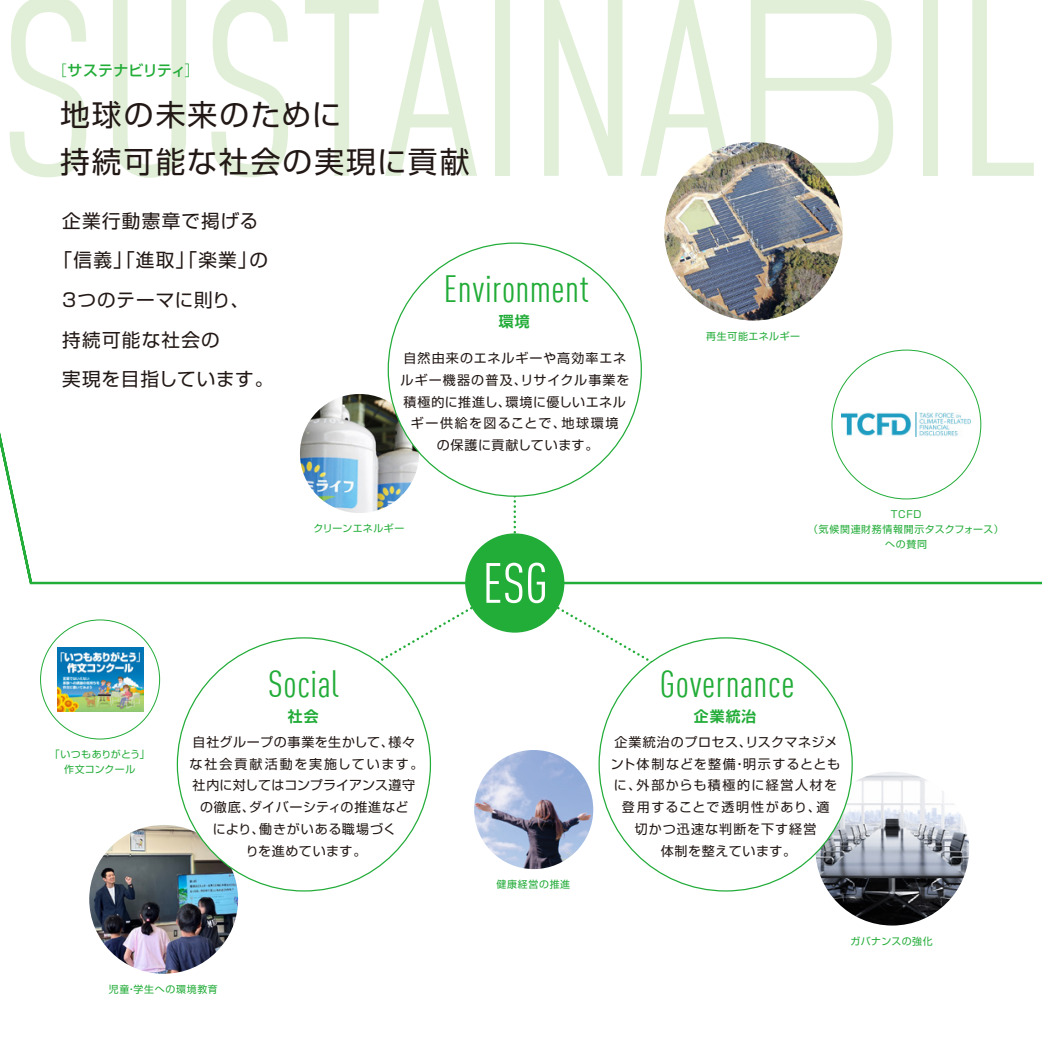
<style>
.page{position:relative;width:1042px;height:1042px;background:#fff}
.page>*{position:absolute;margin:0;border:0;box-sizing:border-box;transform-origin:0 0}
.t1{font:condensed 55.82px "DIN Offc Pro";color:#fff}
.t2{font:condensed 37.27px "DIN Offc Pro";letter-spacing:.015em;color:#22ac38}
.t3{font:29.75px/47.1px "Shin Go Pr 6 N";letter-spacing:.07em;color:#221815}
.t4{font:18.55px "Shin Go Pr 6 N";letter-spacing:.06em;color:#221815}
.t5{font:18.55px "Shin Go Pr 6 N";letter-spacing:.04em;color:#221815}
.t6{font:500 14.88px "Shin Go Pr 6 N";letter-spacing:.005em;color:#22ac38}
.t7{font:700 14.88px "Shin Go Pr 6 N De";letter-spacing:.07em;color:#22ac38}
.t8{font:12.95px/21.7px "Shin Go Pr 6 N";letter-spacing:.04em;color:#221815;text-align:center}
.t9{font:12.95px/21.7px "Shin Go Pr 6 N";letter-spacing:.08em;color:#221815;text-align:center}
.t10{font:12.95px/21.7px "Shin Go Pr 6 N";letter-spacing:.06em;color:#221815;text-align:center}
.t11{font:9.97px/14.9px "Shin Go Pr 6 N";letter-spacing:.065em;color:#22ac38;text-align:center}
.t12{font:9.97px/14.9px "Shin Go Pr 6 N";letter-spacing:.025em;color:#22ac38;text-align:center}
.t13{font:9.97px "Shin Go Pr 6 N";letter-spacing:.03em;color:#22ac38}
.t14{font:9.97px "Shin Go Pr 6 N";letter-spacing:.04em;color:#22ac38}
.s1{font-weight:300}
</style>
<div class="page">
<img style="left:89px;top:825px;width:149px;height:149px;border-radius:74px">
<svg style="left:10px;top:0;width:76px;height:177px"></svg>
<svg style="left:113px;top:0;width:73px;height:178px"></svg>
<svg style="left:211px;top:0;width:77px;height:177px"></svg>
<svg style="left:305px;top:0;width:74px;height:176px"></svg>
<svg style="left:385px;top:0;width:92px;height:176px"></svg>
<div style="left:495px;top:0;width:15px;height:176px;background:#e1efd8"></div>
<svg style="left:640px;top:0;width:92px;height:176px"></svg>
<svg style="left:751px;top:0;width:142px;height:176px"></svg>
<div style="left:923px;top:0;width:15px;height:176px;background:#e1efd8"></div>
<svg style="left:972px;top:0;width:62px;height:176px"></svg>
<img style="left:664px;top:142px;width:179px;height:178px;border-radius:89px">
<img style="left:474px;top:750px;width:119px;height:119px;border-radius:60px">
<img style="left:815px;top:772px;width:154px;height:153px;border-radius:77px">
<img style="left:57px;top:647px;width:86px;height:65px">
<svg style="left:544px;top:0;width:78px;height:176px"></svg>
<svg style="left:0;top:366px;width:1042px;height:219px"></svg>
<svg style="left:361px;top:496px;width:307px;height:177px"></svg>
<div style="left:465px;top:533px;width:99px;height:99px;background:#22ac38;border-radius:50%"></div>
<div style="left:388px;top:243px;width:253px;height:253px;background:#fff;border-radius:50%"></div>
<div style="left:177px;top:638px;width:253px;height:253px;background:#fff;border-radius:50%"></div>
<div style="left:599px;top:638px;width:253px;height:253px;background:#fff;border-radius:50%"></div>
<p class="t6" style="left:52px;top:58px;width:150px"><span class="s1">［</span>サステナビリティ<span class="s1">］</span></p>
<h3 class="t3" style="left:60px;top:89px;width:411px">地球の未来のために<br>持続可能な社会の実現に貢献</h3>
<h3 class="t4" style="left:62px;top:205px;width:197px">企業行動憲章で掲げる</h3>
<h3 class="t4" style="left:54px;top:245px;width:216px">「信義」「進取」「楽業」の</h3>
<h3 class="t5" style="left:62px;top:285px;width:188px">3つのテーマに則り、</h3>
<h3 class="t4" style="left:62px;top:324px;width:159px">持続可能な社会の</h3>
<h3 class="t5" style="left:62px;top:364px;width:213px">実現を目指しています。</h3>
<h2 class="t2" style="left:444px;top:263px;width:146px">Environment</h2>
<p class="t7" style="left:499px;top:309px;width:32px">環境</p>
<p class="t10" style="left:401px;top:346px;width:230px">自然由来のエネルギーや高効率エネルギー機器の普及、リサイクル事業を積極的に推進し、環境に優しいエネルギー供給を図ることで、地球環境<br>の保護に貢献しています。</p>
<p class="t13" style="left:313px;top:520px;width:92px">クリーンエネルギー</p>
<h1 class="t1" style="left:482px;top:544px;width:67px">ESG</h1>
<p class="t11" style="left:706px;top:328px;width:95px">再生可能エネルギー</p>
<p class="t11" style="left:808px;top:506px;width:197px">TCFD<br>（気候関連財務情報開示タスクフォース）への賛同</p>
<p class="t12" style="left:50px;top:746px;width:101px">「いつもありがとう」作文コンクール</p>
<h2 class="t2" style="left:268px;top:658px;width:72px">Social</h2>
<p class="t7" style="left:288px;top:704px;width:32px">社会</p>
<p class="t8" style="left:190px;top:730px;width:235px">自社グループの事業を生かして、様々な社会貢献活動を実施しています。社内に対してはコンプライアンス遵守の徹底、ダイバーシティの推進など<br>により、働きがいある職場づく<br>りを進めています。</p>
<p class="t11" style="left:109px;top:981px;width:111px">児童・学生への環境教育</p>
<p class="t11" style="left:496px;top:876px;width:75px">健康経営の推進</p>
<h2 class="t2" style="left:660px;top:658px;width:136px">Governance</h2>
<p class="t7" style="left:694px;top:704px;width:64px">企業統治</p>
<p class="t9" style="left:611px;top:730px;width:231px">企業統治のプロセス、リスクマネジメント体制などを整備・明示するとともに、外部からも積極的に経営人材を登用することで透明性があり、適<br>切かつ迅速な判断を下す経営<br>体制を整えています。</p>
<p class="t14" style="left:850px;top:932px;width:84px">ガバナンスの強化</p>
</div>
